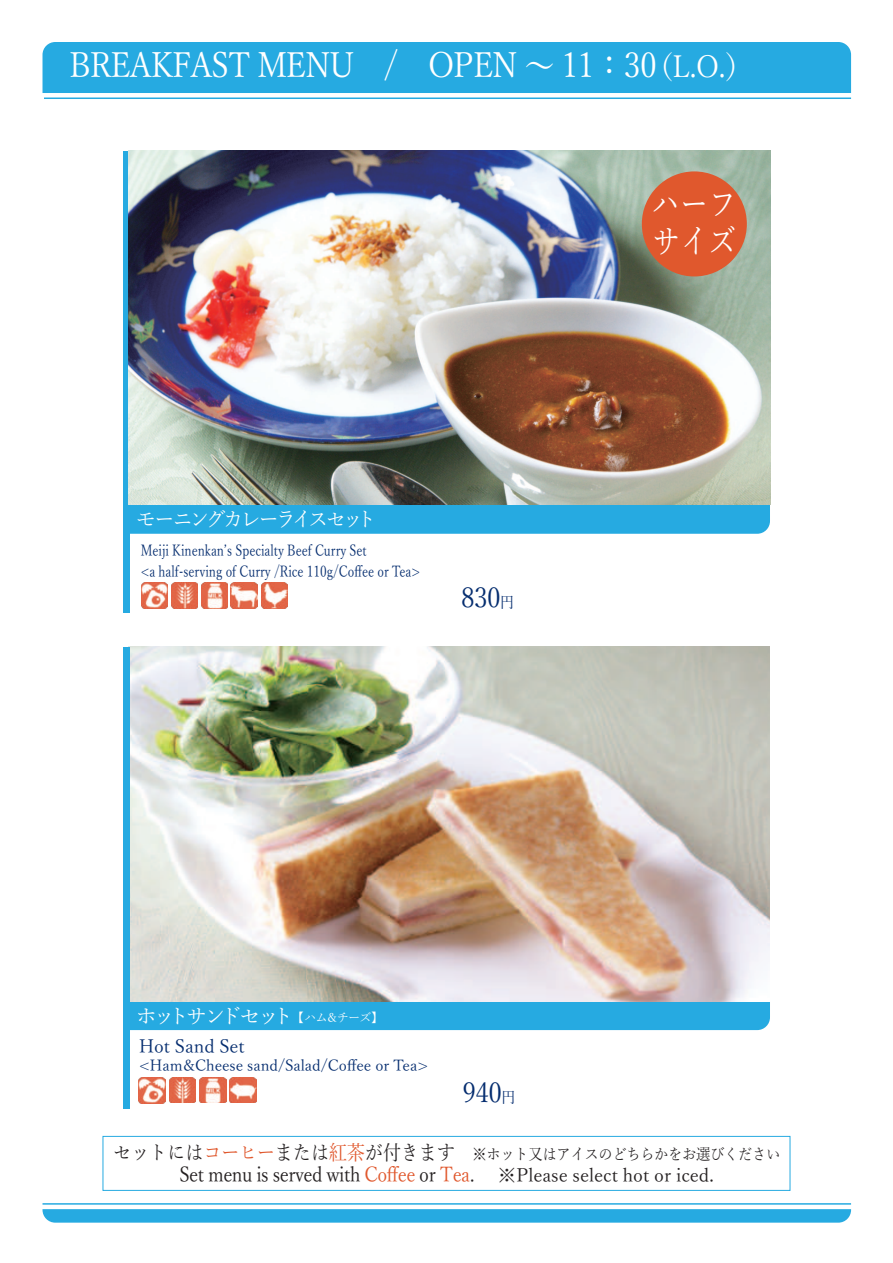
<style>
.page{position:relative;width:893px;height:1263px;background:#fff}
.page>*{position:absolute;margin:0;border:0;box-sizing:border-box;transform-origin:0 0}
.t1{font:34.65px/37.3px "Yu Mincho";color:#fff;scale:.81 1}
.t2{font:34.5px "Yu Mincho";letter-spacing:-.025em;color:#fff;scale:.9 1}
.t3{font:27.75px "Yu Mincho";letter-spacing:-.025em;color:#052d6f;scale:.9 1}
.t4{font:21.3px "Yu Mincho";letter-spacing:-.165em;color:#fff}
.t5{font:21.3px "Yu Mincho";letter-spacing:-.165em;color:#fff;scale:.94 1}
.t6{font:18.45px "Yu Mincho";color:#231f20}
.t7{font:18.15px "Yu Mincho";color:#052d6f}
.t8{font:15.9px "Yu Mincho";letter-spacing:-.025em;color:#231f20;scale:.9 1}
.t9{font:15.15px/21.5px "Yu Mincho";color:#052d6f;scale:.81 1}
.t10{font:15.15px "Yu Mincho";color:#052d6f}
.s1{font-size:30.15px}
.s2{font-size:15.45px}
.s3{font-size:12.15px}
.s4{font-size:20.4px}
.s5{font-size:20.4px;color:#e0582d}
</style>
<div class="page">
<svg style="left:43px;top:1209px;width:808px;height:14px;background:#2eade2"></svg>
<hr style="left:43px;top:1203px;width:808px;height:1px;background:#26aae1">
<div style="left:103px;top:1136px;width:687px;height:55px;border:1px solid #26aae1"></div>
<hr style="left:44px;top:98px;width:807px;height:1px;background:#26aae1">
<div style="left:43px;top:42px;width:808px;height:51px;background:#26aae1"></div>
<div style="left:129px;top:505px;width:641px;height:29px;background:#26aae1"></div>
<img style="left:202px;top:582px;width:26px;height:26px">
<img style="left:172px;top:582px;width:25px;height:26px">
<img style="left:141px;top:582px;width:27px;height:26px">
<img style="left:231px;top:582px;width:26px;height:26px">
<img style="left:261px;top:582px;width:27px;height:26px">
<div style="left:123px;top:151px;width:6px;height:462px;background:#26aae1"></div>
<img style="left:129px;top:151px;width:641px;height:354px">
<div style="left:642px;top:171px;width:105px;height:105px;background:#e0582d;border-radius:50%"></div>
<img style="left:199px;top:1077px;width:27px;height:26px">
<img style="left:169px;top:1077px;width:27px;height:26px">
<img style="left:139px;top:1077px;width:26px;height:26px">
<img style="left:230px;top:1077px;width:26px;height:26px">
<div style="left:129px;top:1001px;width:641px;height:29px;background:#26aae1"></div>
<img style="left:129px;top:647px;width:641px;height:354px">
<div style="left:123px;top:647px;width:6px;height:462px;background:#26aae1"></div>
<h2 class="t2" style="left:70px;top:34px;width:760px">BREAKFAST MENU　/　OPEN ～ 11：30<span class="s1">（L.O.）</span></h2>
<h3 class="t5" style="left:136px;top:500px;width:257px">モーニングカレーライスセット</h3>
<p class="t9" style="left:141px;top:538px;width:346px">Meiji Kinenkanʼs Specialty Beef Curry Set<br>&lt;a half-serving of Curry /Rice 110g/Coffee or Tea&gt;</p>
<h3 class="t3" style="left:461px;top:572px;width:60px">830<span class="s2">円</span></h3>
<h1 class="t1" style="left:652px;top:182px;width:105px">ハーフサイズ</h1>
<h3 class="t4" style="left:136px;top:997px;width:249px">ホットサンドセット<span class="s3">【ハム＆チーズ】</span></h3>
<p class="t7" style="left:139px;top:1036px;width:107px">Hot Sand Set</p>
<p class="t10" style="left:139px;top:1051px;width:290px">&lt;Ham＆Cheese sand/Salad/Coffee or Tea&gt;</p>
<h3 class="t3" style="left:463px;top:1077px;width:60px">940<span class="s2">円</span></h3>
<p class="t8" style="left:113px;top:1140px;width:743px"><span class="s4">セットには</span><span class="s5">コーヒー</span><span class="s4">または</span><span class="s5">紅茶</span><span class="s4">が付きます　</span>※ホット又はアイスのどちらかをお選びください</p>
<p class="t6" style="left:179px;top:1158px;width:536px"><span class="s4">Set menu is served with</span> <span class="s5">Coffee</span> <span class="s4">or</span> <span class="s5">Tea</span>. 　※Please select hot or iced.</p>
</div>
